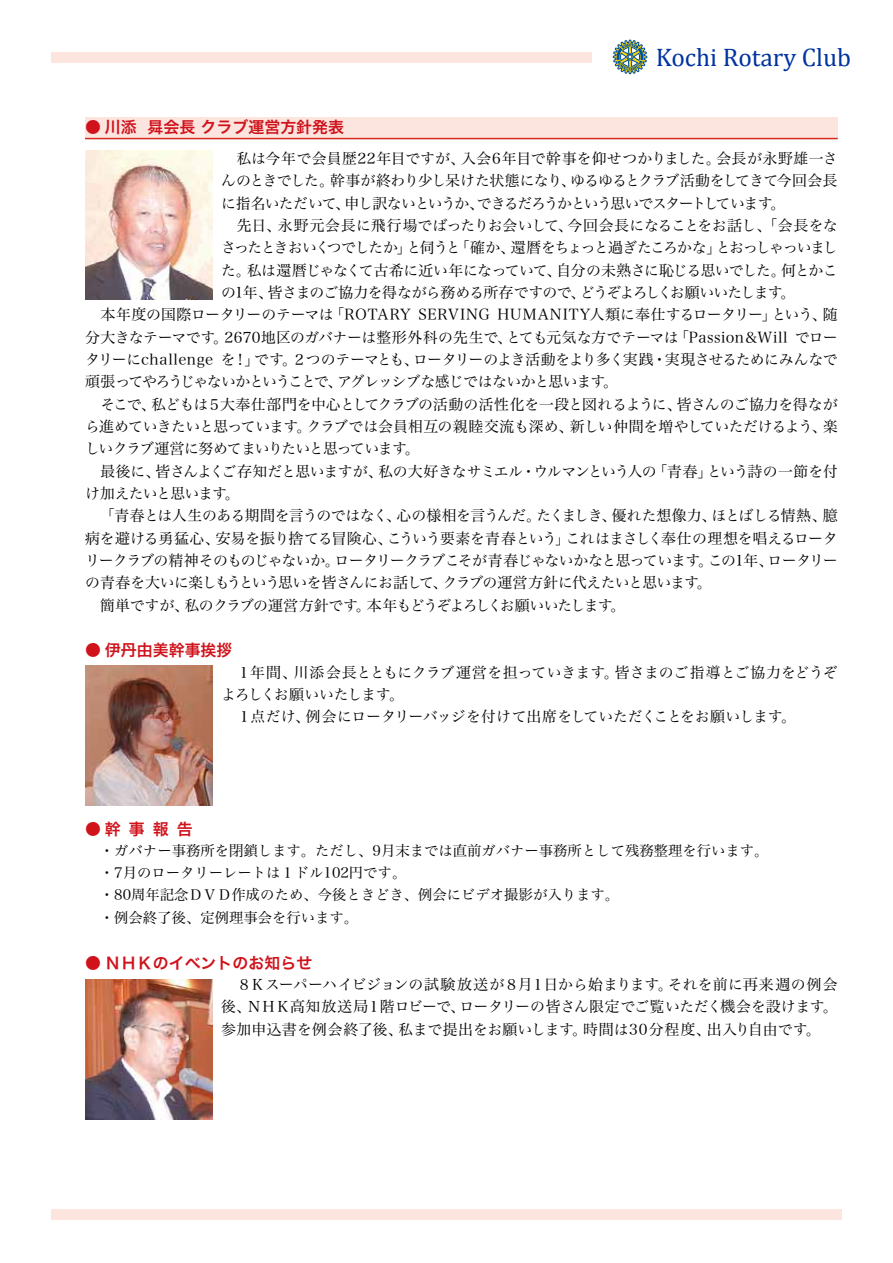
<style>
.page{position:relative;width:893px;height:1263px;background:#fff}
.page>*{position:absolute;margin:0;border:0;box-sizing:border-box;transform-origin:0 0}
.t1{font:25.5px "Cambria";color:#0033a0}
.t2{font:15.9px "Hira Kaku Pro W6";color:#d0121b}
.t3{font:14.85px/22.4px "Hira Min Pro W3";letter-spacing:-.035em;color:#000;text-align:justify}
.t4{font:14.85px/22.4px "Hira Min Pro W3";letter-spacing:-.015em;color:#000}
.t5{font:14.85px "Hira Min Pro W3";letter-spacing:-.01em;color:#000}
.t6{font:14.85px "Hira Min Pro W3";letter-spacing:.005em;color:#000}
.t7{font:14.85px "Hira Min Pro W3";letter-spacing:-.06em;color:#000}
.t8{font:14.85px "Hira Min Pro W3";letter-spacing:-.09em;color:#000}
.t9{font:14.85px "Hira Min Pro W3";letter-spacing:.02em;color:#000}
.t10{font:14.85px "Hira Min Pro W3";letter-spacing:-.005em;color:#000}
.t11{font:14.85px "Hira Min Pro W3";letter-spacing:-.08em;color:#000}
.t12{font:14.85px "Hira Min Pro W3";letter-spacing:-.075em;color:#000}
.t13{font:14.85px "Hira Min Pro W3";letter-spacing:-.065em;color:#000}
.t14{font:14.4px/22.4px "Hira Min Pro W3";color:#000}
</style>
<div class="page">
<div style="left:51px;top:1209px;width:791px;height:10px;background:#fce4df"></div>
<div style="left:51px;top:52px;width:540px;height:11px;background:#fce4df"></div>
<svg style="left:613px;top:39px;width:35px;height:36px"></svg>
<div style="left:85px;top:117px;width:753px;height:22px;background:#fce4df"></div>
<hr style="left:85px;top:138px;width:753px;height:1px;background:#d52a1d">
<img style="left:85px;top:151px;width:128px;height:149px">
<img style="left:85px;top:665px;width:128px;height:141px">
<img style="left:85px;top:979px;width:128px;height:140px">
<h1 class="t1" style="left:656px;top:42px;width:197px">Kochi Rotary Club</h1>
<p class="t2" style="left:85px;top:113px;width:261px">● 川添 曻会長 クラブ運営方針発表</p>
<p class="t9" style="left:221px;top:146px;width:618px">　私は今年で会員歴22年目ですが、入会6年目で幹事を仰せつかりました。会長が永野雄一さ</p>
<p class="t3" style="left:221px;top:168px;width:618px">んのときでした。幹事が終わり少し呆けた状態になり、ゆるゆるとクラブ活動をしてきて今回会長</p>
<p class="t11" style="left:221px;top:190px;width:566px">に指名いただいて、申し訳ないというか、できるだろうかという思いでスタートしています。</p>
<p class="t10" style="left:221px;top:213px;width:618px">　先日、永野元会長に飛行場でばったりお会いして、今回会長になることをお話し、「会長をな</p>
<p class="t8" style="left:221px;top:235px;width:618px">さったときおいくつでしたか」と伺うと「確か、還暦をちょっと過ぎたころかな」とおっしゃっいまし</p>
<p class="t3" style="left:221px;top:258px;width:618px">た。私は還暦じゃなくて古希に近い年になっていて、自分の未熟さに恥じる思いでした。何とかこ</p>
<p class="t3" style="left:221px;top:280px;width:576px">の1年、皆さまのご協力を得ながら務める所存ですので、どうぞよろしくお願いいたします。</p>
<p class="t6" style="left:85px;top:302px;width:754px">　本年度の国際ロータリーのテーマは「ROTARY SERVING HUMANITY人類に奉仕するロータリー」という、随</p>
<p class="t5" style="left:85px;top:324px;width:754px">分大きなテーマです。2670地区のガバナーは整形外科の先生で、とても元気な方でテーマは「Passion＆Will でロー</p>
<p class="t3" style="left:85px;top:347px;width:754px">タリーにchallenge を！」です。２つのテーマとも、ロータリーのよき活動をより多く実践・実現させるためにみんなで</p>
<p class="t12" style="left:85px;top:369px;width:534px">頑張ってやろうじゃないかということで、アグレッシブな感じではないかと思います。</p>
<p class="t3" style="left:85px;top:391px;width:754px">　そこで、私どもは５大奉仕部門を中心としてクラブの活動の活性化を一段と図れるように、皆さんのご協力を得なが</p>
<p class="t3" style="left:85px;top:414px;width:754px">ら進めていきたいと思っています。クラブでは会員相互の親睦交流も深め、新しい仲間を増やしていただけるよう、楽</p>
<p class="t13" style="left:85px;top:436px;width:336px">しいクラブ運営に努めてまいりたいと思っています。</p>
<p class="t3" style="left:85px;top:458px;width:754px">　最後に、皆さんよくご存知だと思いますが、私の大好きなサミエル・ウルマンという人の「青春」という詩の一節を付</p>
<p class="t3" style="left:85px;top:481px;width:156px">け加えたいと思います。</p>
<p class="t3" style="left:85px;top:503px;width:754px">　「青春とは人生のある期間を言うのではなく、心の様相を言うんだ。たくましき、優れた想像力、ほとばしる情熱、臆</p>
<p class="t3" style="left:85px;top:525px;width:754px">病を避ける勇猛心、安易を振り捨てる冒険心、こういう要素を青春という」これはまさしく奉仕の理想を唱えるロータ</p>
<p class="t7" style="left:85px;top:548px;width:754px">リークラブの精神そのものじゃないか。ロータリークラブこそが青春じゃないかなと思っています。この1年、ロータリー</p>
<p class="t3" style="left:85px;top:570px;width:628px">の青春を大いに楽しもうという思いを皆さんにお話して、クラブの運営方針に代えたいと思います。</p>
<p class="t3" style="left:85px;top:592px;width:542px">　簡単ですが、私のクラブの運営方針です。本年もどうぞよろしくお願いいたします。</p>
<p class="t2" style="left:85px;top:636px;width:149px">● 伊丹由美幹事挨拶</p>
<p class="t4" style="left:221px;top:659px;width:618px">　１年間、川添会長とともにクラブ運営を担っていきます。皆さまのご指導とご協力をどうぞよろしくお願いいたします。<br>　１点だけ、例会にロータリーバッジを付けて出席をしていただくことをお願いします。</p>
<p class="t2" style="left:85px;top:814px;width:109px">●幹事報告</p>
<p class="t14" style="left:100px;top:838px;width:670px">・ガバナー事務所を閉鎖します。ただし、9月末までは直前ガバナー事務所として残務整理を行います。・7月のロータリーレートは１ドル102円です。<br>・80周年記念ＤＶＤ作成のため、今後ときどき、例会にビデオ撮影が入ります。<br>・例会終了後、定例理事会を行います。</p>
<p class="t2" style="left:85px;top:948px;width:229px">● ＮＨＫのイベントのお知らせ</p>
<p class="t3" style="left:221px;top:972px;width:618px">　８Ｋスーパーハイビジョンの試験放送が８月１日から始まります。それを前に再来週の例会後、ＮＨＫ高知放送局１階ロビーで、ロータリーの皆さん限定でご覧いただく機会を設けます。参加申込書を例会終了後、私まで提出をお願いします。時間は30分程度、出入り自由です。</p>
</div>
